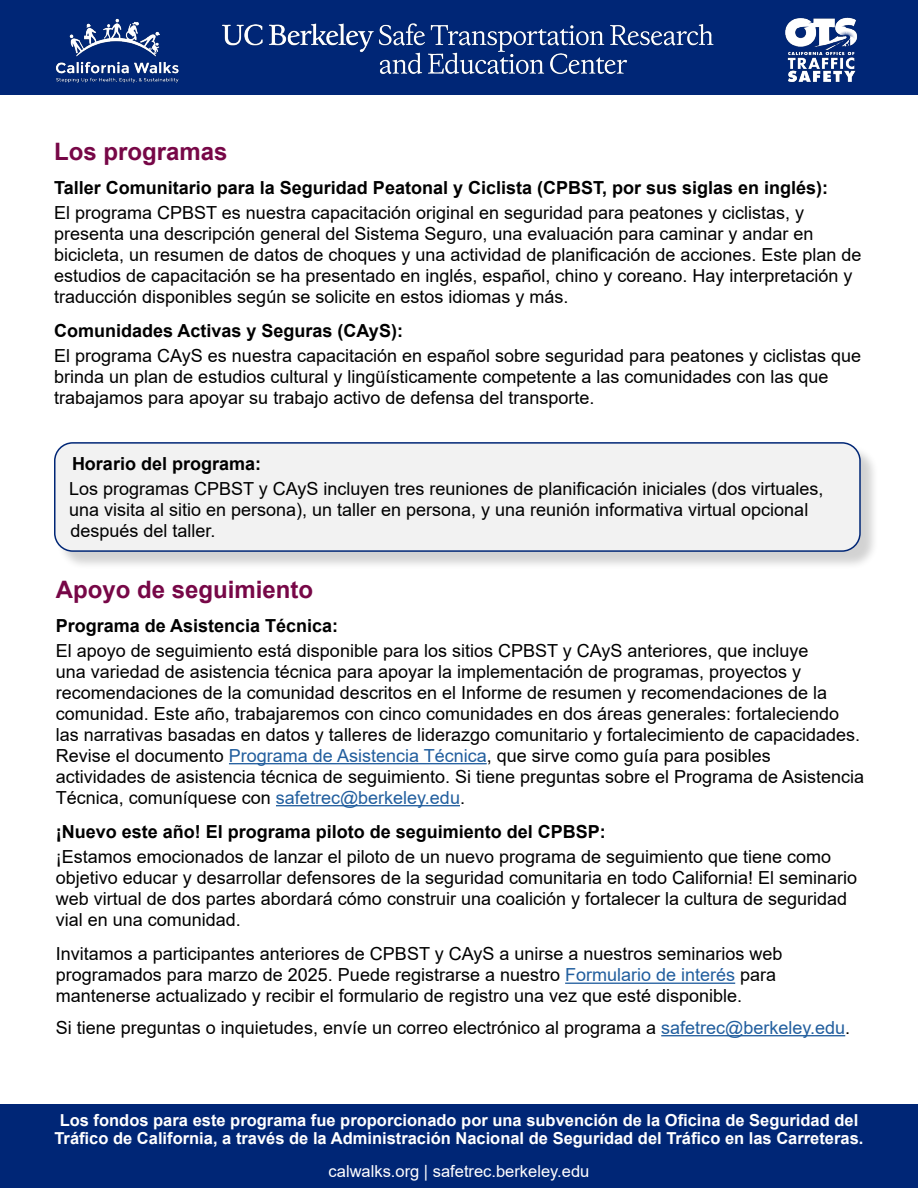
<style>
.page{position:relative;width:918px;height:1188px;background:#fff}
.page>*{position:absolute;margin:0;border:0;box-sizing:border-box;transform-origin:0 0}
.t1{font:700 24px "Arial";color:#770747}
.t2{font:18px/21px "Arial";color:#000}
.t3{font:700 18px "Arial";color:#000}
.t4{font:700 16.5px/18px "Arial";color:#fff;text-align:center}
.t5{font:16.5px "Arial";color:#fff}
.s1{color:#215e9e}
</style>
<div class="page">
<div style="left:56px;top:445px;width:824px;height:126px;background:#000;opacity:.18"></div>
<div style="left:55px;top:443px;width:805px;height:108px;background:#f2f2f2;border-radius:18px"></div>
<div style="left:54px;top:442px;width:807px;height:110px;border:2px solid #002676;border-radius:18px"></div>
<div style="left:0;top:1104px;width:918px;height:51px;background:#002676"></div>
<hr style="left:229px;top:763px;width:258px;height:1px;background:#215e9e">
<hr style="left:276px;top:805px;width:184px;height:1px;background:#215e9e">
<hr style="left:565px;top:983px;width:170px;height:1px;background:#215e9e">
<hr style="left:661px;top:1035px;width:184px;height:1px;background:#215e9e">
<div style="left:0;top:0;width:918px;height:94px;background:#002676"></div>
<div style="left:0;top:1155px;width:918px;height:33px;background:#002676"></div>
<img style="left:222px;top:23px;width:492px;height:52px">
<img style="left:785px;top:17px;width:73px;height:65px">
<img style="left:55px;top:18px;width:124px;height:65px">
<p class="t1" style="left:54px;top:135px;width:175px">Los programas</p>
<p class="t3" style="left:54px;top:175px;width:775px">Taller Comunitario para la Seguridad Peatonal y Ciclista (CPBST, por sus siglas en inglés):</p>
<p class="t2" style="left:54px;top:202px;width:809px">El programa CPBST es nuestra capacitación original en seguridad para peatones y ciclistas, y presenta una descripción general del Sistema Seguro, una evaluación para caminar y andar en bicicleta, un resumen de datos de choques y una actividad de planificación de acciones. Este plan de estudios de capacitación se ha presentado en inglés, español, chino y coreano. Hay interpretación y traducción disponibles según se solicite en estos idiomas y más.</p>
<p class="t3" style="left:54px;top:318px;width:350px">Comunidades Activas y Seguras (CAyS):</p>
<p class="t2" style="left:54px;top:345px;width:809px">El programa CAyS es nuestra capacitación en español sobre seguridad para peatones y ciclistas que brinda un plan de estudios cultural y lingüísticamente competente a las comunidades con las que trabajamos para apoyar su trabajo activo de defensa del transporte.</p>
<p class="t3" style="left:72px;top:451px;width:191px">Horario del programa:</p>
<p class="t2" style="left:69px;top:478px;width:756px">Los programas CPBST y CAyS incluyen tres reuniones de planificación iniciales (dos virtuales, una visita al sitio en persona), un taller en persona, y una reunión informativa virtual opcional después del taller.</p>
<p class="t1" style="left:56px;top:572px;width:259px">Apoyo de seguimiento</p>
<p class="t3" style="left:56px;top:613px;width:284px">Programa de Asistencia Técnica:</p>
<p class="t2" style="left:56px;top:640px;width:810px">El apoyo de seguimiento está disponible para los sitios CPBST y CAyS anteriores, que incluye<br>una variedad de asistencia técnica para apoyar la implementación de programas, proyectos y recomendaciones de la comunidad descritos en el Informe de resumen y recomendaciones de la comunidad. Este año, trabajaremos con cinco comunidades en dos áreas generales: fortaleciendo las narrativas basadas en datos y talleres de liderazgo comunitario y fortalecimiento de capacidades.<br>Revise el documento <span class="s1">Programa de Asistencia Técnica</span>, que sirve como guía para posibles actividades de asistencia técnica de seguimiento. Si tiene preguntas sobre el Programa de Asistencia Técnica, comuníquese con <span class="s1">safetrec@berkeley.edu</span>.</p>
<p class="t3" style="left:56px;top:819px;width:552px">¡Nuevo este año! El programa piloto de seguimiento del CPBSP:</p>
<p class="t2" style="left:56px;top:846px;width:803px">¡Estamos emocionados de lanzar el piloto de un nuevo programa de seguimiento que tiene como objetivo educar y desarrollar defensores de la seguridad comunitaria en todo California! El seminario web virtual de dos partes abordará cómo construir una coalición y fortalecer la cultura de seguridad vial en una comunidad.</p>
<p class="t2" style="left:56px;top:943px;width:728px">Invitamos a participantes anteriores de CPBST y CAyS a unirse a nuestros seminarios web programados para marzo de 2025. Puede registrarse a nuestro <span class="s1">Formulario de interés</span> para mantenerse actualizado y recibir el formulario de registro una vez que esté disponible.</p>
<p class="t2" style="left:56px;top:1017px;width:796px">Si tiene preguntas o inquietudes, envíe un correo electrónico al programa a <span class="s1">safetrec@berkeley.edu</span>.</p>
<p class="t4" style="left:54px;top:1112px;width:811px">Los fondos para este programa fue proporcionado por una subvención de la Oficina de Seguridad del<br>Tráfico de California, a través de la Administración Nacional de Seguridad del Tráfico en las Carreteras.</p>
<p class="t5" style="left:329px;top:1160px;width:262px">calwalks.org | safetrec.berkeley.edu</p>
</div>
